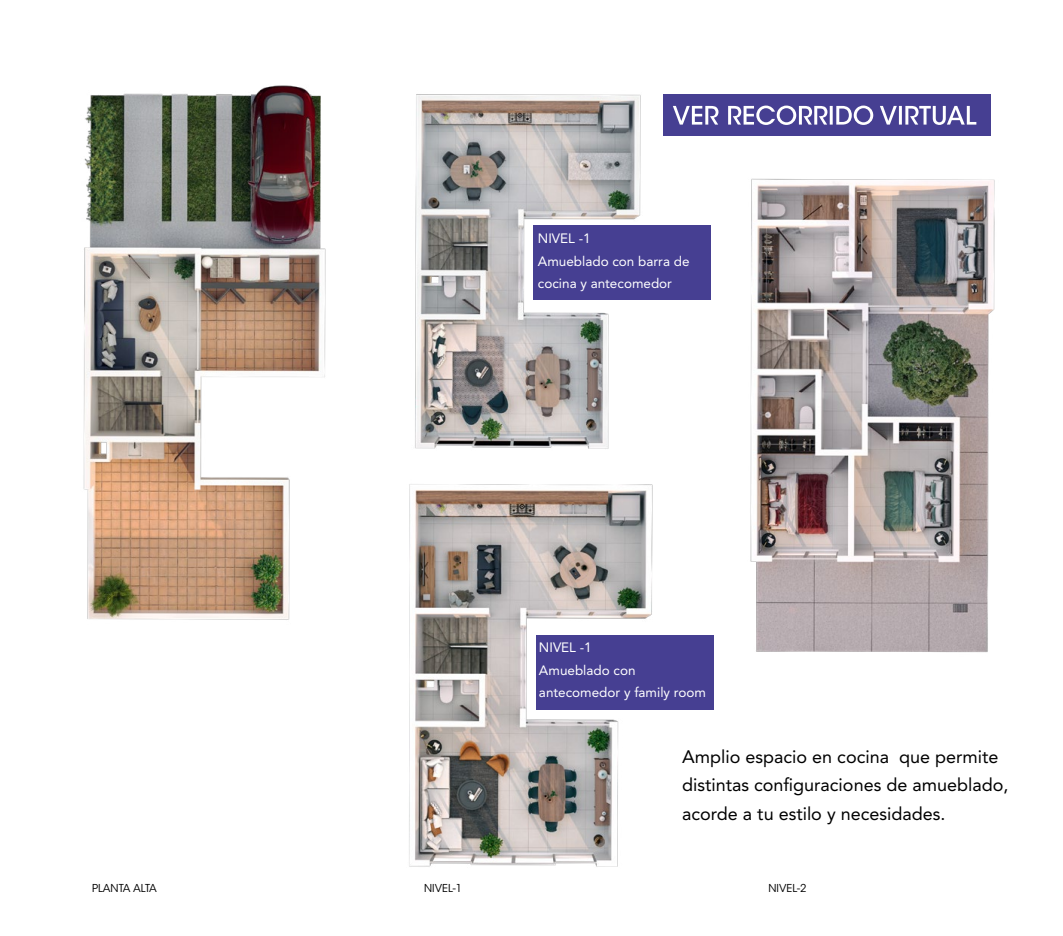
<style>
.page{position:relative;width:1063px;height:936px;background:#fff}
.page>*{position:absolute;margin:0;border:0;box-sizing:border-box;transform-origin:0 0}
.t1{font:18px/28.5px "Avenir LT Std";color:#000}
.t2{font:13.5px/22.5px "Avenir LT Std";color:#fff}
.t3{font:10.8px "ITC Avant Garde Std";color:#000}
</style>
<div class="page">
<div style="left:536px;top:634px;width:178px;height:75px;background:#463f92"></div>
<img style="left:409px;top:484px;width:248px;height:383px">
<img style="left:415px;top:94px;width:227px;height:355px">
<img style="left:750px;top:178px;width:245px;height:475px">
<img style="left:83px;top:85px;width:243px;height:535px">
<div style="left:534px;top:225px;width:177px;height:74px;background:#463f92"></div>
<div style="left:663px;top:94px;width:328px;height:42px;background:#463f92"></div>
<svg style="left:673px;top:106px;width:303px;height:19px"></svg>
<p class="t2" style="left:538px;top:227px;width:153px">NIVEL -1<br>Amueblado con barra de cocina y antecomedor</p>
<p class="t2" style="left:539px;top:636px;width:168px">NIVEL -1<br>Amueblado con antecomedor y family room</p>
<p class="t1" style="left:682px;top:742px;width:328px">Amplio espacio en cocina que permite distintas configuraciones de amueblado, acorde a tu estilo y necesidades.</p>
<p class="t3" style="left:92px;top:881px;width:66px">PLANTA ALTA</p>
<p class="t3" style="left:424px;top:881px;width:39px">NIVEL-1</p>
<p class="t3" style="left:768px;top:881px;width:39px">NIVEL-2</p>
</div>
